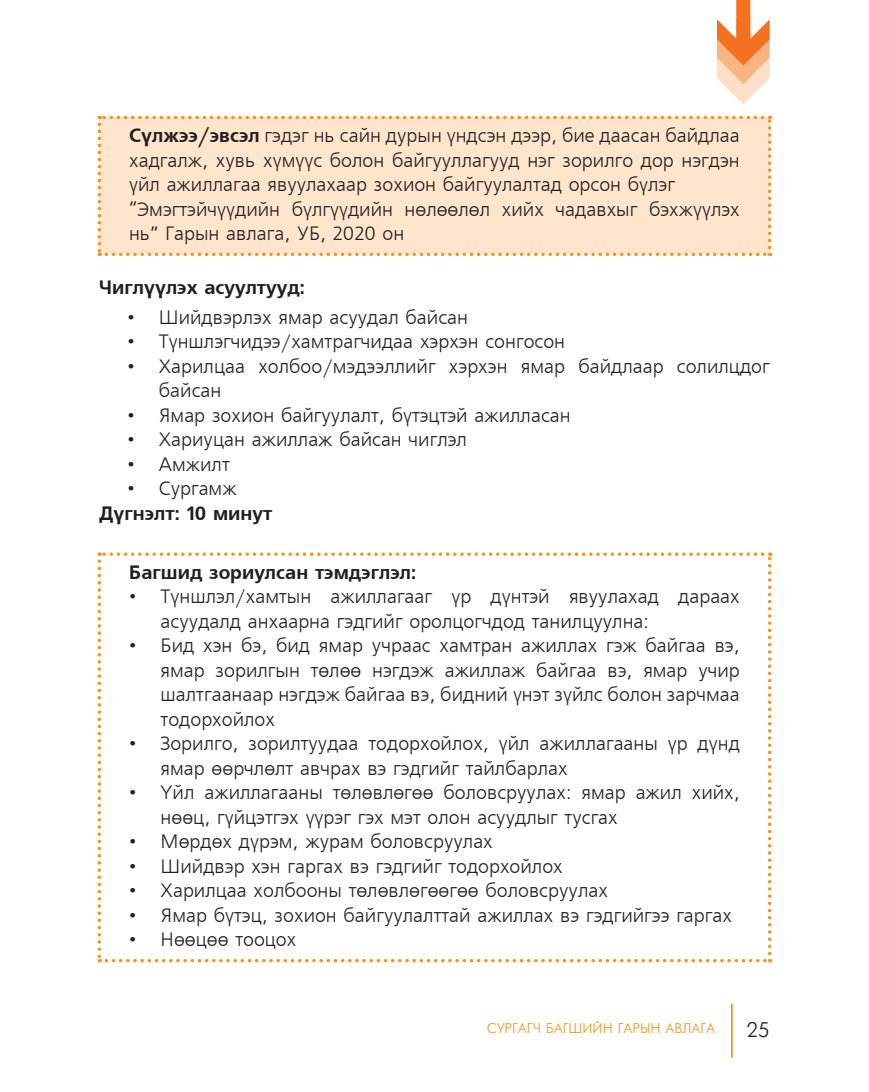
<style>
.page{position:relative;width:869px;height:1092px;background:#fff}
.page>*{position:absolute;margin:0;border:0;box-sizing:border-box;transform-origin:0 0}
.t1{font:21px "Mogul Futuris";color:#231f20}
.undsen_text{font:19.25px/24.5px "Mogul Freeset";color:#231f20}
.undsen_text-2{font:700 19.25px "Mogul Freeset";color:#231f20}
.t2{font:14px "Mogul Futuris";color:#f79321}
.s1{font-weight:700}
</style>
<div class="page">
<hr style="left:730px;top:1003px;width:2px;height:54px;background:#f79321">
<svg style="left:716px;top:0;width:53px;height:104px"></svg>
<div style="left:97px;top:116px;width:674px;height:140px;background:#fee5cb"></div>
<svg style="left:97px;top:552px;width:674px;height:410px"></svg>
<p class="undsen_text" style="left:129px;top:124px;width:612px;text-align:justify"><span class="s1">Сүлжээ/эвсэл</span> гэдэг нь сайн дурын үндсэн дээр, бие даасан байдлаа хадгалж, хувь хүмүүс болон байгууллагууд нэг зорилго дор нэгдэн үйл ажиллагаа явуулахаар зохион байгуулалтад орсон бүлэг</p>
<p class="undsen_text" style="left:129px;top:198px;width:612px">“Эмэгтэйчүүдийн бүлгүүдийн нөлөөлөл хийх чадавхыг бэхжүүлэх нь” Гарын авлага, УБ, 2020 он</p>
<p class="undsen_text-2" style="left:99px;top:276px;width:207px">Чиглүүлэх асуултууд:</p>
<p class="undsen_text" style="left:127px;top:306px;width:342px">• Шийдвэрлэх ямар асуудал байсан</p>
<p class="undsen_text" style="left:127px;top:330px;width:439px">• Түншлэгчидээ/хамтрагчидаа хэрхэн сонгосон</p>
<p class="undsen_text" style="left:159px;top:355px;width:612px;text-indent:-32px">• Харилцаа холбоо/мэдээллийг хэрхэн ямар байдлаар солилцдог байсан</p>
<p class="undsen_text" style="left:127px;top:404px;width:444px">• Ямар зохион байгуулалт, бүтэцтэй ажилласан</p>
<p class="undsen_text" style="left:127px;top:428px;width:341px">• Хариуцан ажиллаж байсан чиглэл</p>
<p class="undsen_text" style="left:127px;top:453px;width:104px">• Амжилт</p>
<p class="undsen_text" style="left:127px;top:477px;width:111px">• Сургамж</p>
<p class="undsen_text-2" style="left:99px;top:502px;width:174px">Дүгнэлт: 10 минут</p>
<p class="undsen_text-2" style="left:129px;top:561px;width:288px">Багшид зориулсан тэмдэглэл:</p>
<p class="undsen_text" style="left:160px;top:585px;width:580px;text-indent:-32px">• Түншлэл/хамтын ажиллагааг үр дүнтэй явуулахад дараах асуудалд анхаарна гэдгийг оролцогчдод танилцуулна:</p>
<p class="undsen_text" style="left:160px;top:634px;width:580px;text-align:justify;text-indent:-32px">• Бид хэн бэ, бид ямар учраас хамтран ажиллах гэж байгаа вэ, ямар зорилгын төлөө нэгдэж ажиллаж байгаа вэ, ямар учир шалтгаанаар нэгдэж байгаа вэ, бидний үнэт зүйлс болон зарчмаа тодорхойлох</p>
<p class="undsen_text" style="left:160px;top:732px;width:580px;text-indent:-32px">• Зорилго, зорилтуудаа тодорхойлох, үйл ажиллагааны үр дүнд ямар өөрчлөлт авчрах вэ гэдгийг тайлбарлах</p>
<p class="undsen_text" style="left:160px;top:781px;width:580px;text-indent:-32px">• Үйл ажиллагааны төлөвлөгөө боловсруулах: ямар ажил хийх, нөөц, гүйцэтгэх үүрэг гэх мэт олон асуудлыг тусгах</p>
<p class="undsen_text" style="left:129px;top:830px;width:365px">• Мөрдөх дүрэм, журам боловсруулах</p>
<p class="undsen_text" style="left:129px;top:854px;width:435px">• Шийдвэр хэн гаргах вэ гэдгийг тодорхойлох</p>
<p class="undsen_text" style="left:129px;top:879px;width:480px">• Харилцаа холбооны төлөвлөгөөгөө боловсруулах</p>
<p class="undsen_text" style="left:129px;top:903px;width:604px">• Ямар бүтэц, зохион байгуулалттай ажиллах вэ гэдгийгээ гаргах</p>
<p class="undsen_text" style="left:129px;top:928px;width:169px">• Нөөцөө тооцох</p>
<p class="t2" style="left:486px;top:1021px;width:230px">СУРГАГЧ БАГШИЙН ГАРЫН АВЛАГА</p>
<p class="t1" style="left:746px;top:1018px;width:25px">25</p>
</div>
